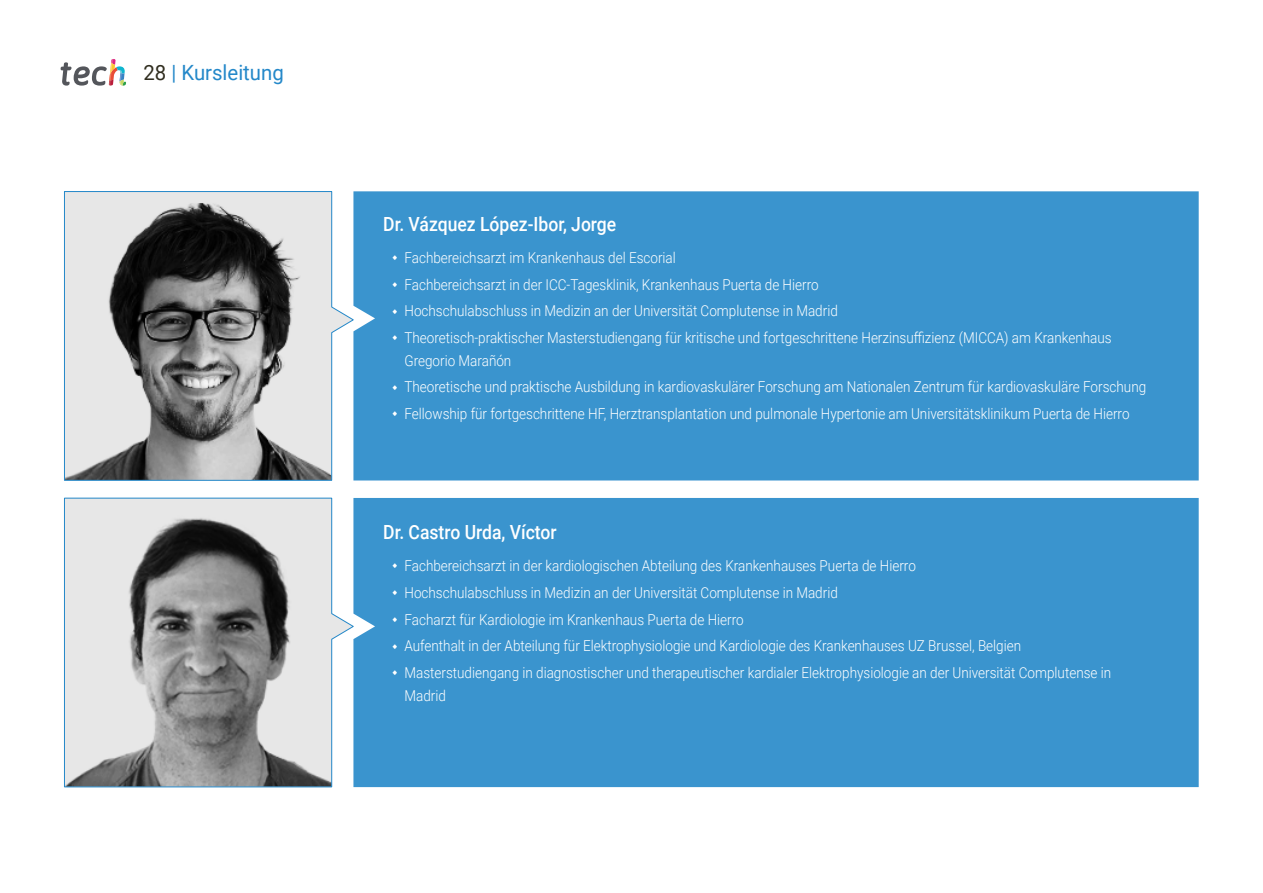
<style>
.page{position:relative;width:1263px;height:893px;background:#fff}
.page>*{position:absolute;margin:0;border:0;box-sizing:border-box;transform-origin:0 0}
.t1{font:21px "Roboto";color:#2488c9}
.t2{font:500 19.5px "Roboto";color:#fff;scale:.9 1}
.t3{font:300 15px/26.7px "Roboto";color:#fff;scale:.9 1}
.s1{color:#312e20}
</style>
<div class="page">
<svg style="left:61px;top:59px;width:65px;height:27px"></svg>
<div style="left:354px;top:498px;width:845px;height:289px;background:#3a94ce"></div>
<svg style="left:64px;top:498px;width:290px;height:289px;background:#acafb2"></svg>
<div style="left:354px;top:191px;width:845px;height:289px;background:#3a94ce"></div>
<svg style="left:64px;top:191px;width:290px;height:290px;background:#a2a3a4"></svg>
<svg style="left:393px;top:563px;width:4px;height:5px"></svg>
<svg style="left:393px;top:590px;width:4px;height:5px"></svg>
<svg style="left:393px;top:617px;width:4px;height:5px"></svg>
<svg style="left:393px;top:644px;width:4px;height:5px"></svg>
<svg style="left:393px;top:670px;width:4px;height:5px"></svg>
<svg style="left:393px;top:255px;width:4px;height:5px"></svg>
<svg style="left:393px;top:282px;width:4px;height:5px"></svg>
<svg style="left:393px;top:309px;width:4px;height:5px"></svg>
<svg style="left:393px;top:335px;width:4px;height:5px"></svg>
<svg style="left:393px;top:385px;width:4px;height:5px"></svg>
<svg style="left:393px;top:411px;width:4px;height:5px"></svg>
<h1 class="t1" style="left:144px;top:57px;width:142px"><span class="s1">28</span> | Kursleitung</h1>
<h2 class="t2" style="left:383px;top:210px;width:261px">Dr. Vázquez López-Ibor, Jorge</h2>
<p class="t3" style="left:404px;top:244px;width:787px">Fachbereichsarzt im Krankenhaus del Escorial<br>Fachbereichsarzt in der ICC-Tagesklinik, Krankenhaus Puerta de Hierro<br>Hochschulabschluss in Medizin an der Universität Complutense in Madrid<br>Theoretisch-praktischer Masterstudiengang für kritische und fortgeschrittene Herzinsuffizienz (MICCA) am Krankenhaus</p>
<p class="t3" style="left:404px;top:346px;width:826px">Gregorio Marañón<br>Theoretische und praktische Ausbildung in kardiovaskulärer Forschung am Nationalen Zentrum für kardiovaskuläre Forschung<br>Fellowship für fortgeschrittene HF, Herztransplantation und pulmonale Hypertonie am Universitätsklinikum Puerta de Hierro</p>
<h2 class="t2" style="left:383px;top:519px;width:194px">Dr. Castro Urda, Víctor</h2>
<p class="t3" style="left:404px;top:552px;width:787px">Fachbereichsarzt in der kardiologischen Abteilung des Krankenhauses Puerta de Hierro<br>Hochschulabschluss in Medizin an der Universität Complutense in Madrid<br>Facharzt für Kardiologie im Krankenhaus Puerta de Hierro<br>Aufenthalt in der Abteilung für Elektrophysiologie und Kardiologie des Krankenhauses UZ Brussel, Belgien Masterstudiengang in diagnostischer und therapeutischer kardialer Elektrophysiologie an der Universität Complutense in</p>
<p class="t3" style="left:404px;top:681px;width:48px">Madrid</p>
</div>
